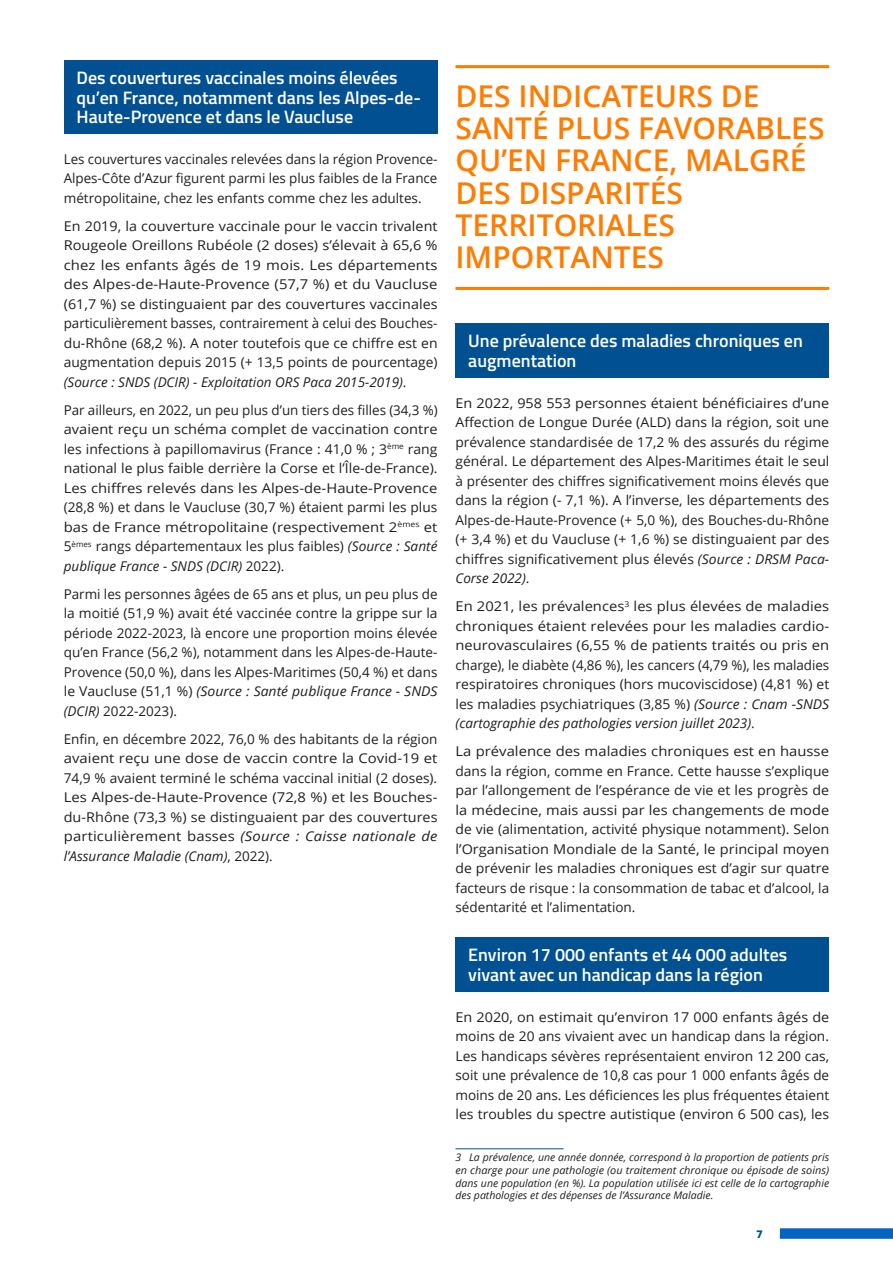
<style>
.page{position:relative;width:893px;height:1263px;background:#fff}
.page>*{position:absolute;margin:0;border:0;box-sizing:border-box;transform-origin:0 0}
.Heading_1{font:600 30px/32.4px "Open Sans";color:#ff7c00}
.Heading_2{font:600 18px/19.5px "Titillium Web";color:#fff}
.t1{font:13.5px/19.5px "Open Sans";color:#231f20;text-align:justify}
.t2{font:13.5px/19.5px "Open Sans";color:#231f20;text-align:justify;scale:1.07 1}
.t3{font:13.5px/19.5px "Open Sans";color:#231f20;text-align:justify;scale:1.06 1}
.t4{font:13.5px/19.5px "Open Sans";color:#231f20;text-align:justify;scale:1.1 1}
.t5{font:13.5px/19.5px "Open Sans";color:#231f20;text-align:justify;scale:1.09 1}
.Footnote_text{font:italic 10.5px/12.6px "Open Sans";color:#231f20;text-align:justify}
.t6{font:800 10.5px "Open Sans";color:#005092}
.s1{font-style:italic}
</style>
<div class="page">
<div style="left:780px;top:1228px;width:113px;height:11px;background:#0563c1"></div>
<div style="left:64px;top:60px;width:373px;height:74px;background:#005092"></div>
<hr style="left:455px;top:287px;width:374px;height:3px;background:#ff7c00">
<hr style="left:455px;top:65px;width:374px;height:3px;background:#ff7c00">
<div style="left:455px;top:324px;width:374px;height:54px;background:#005092"></div>
<div style="left:455px;top:937px;width:374px;height:55px;background:#005092"></div>
<hr style="left:455px;top:1148px;width:108px;height:1px;background:#005092">
<p class="Heading_2" style="left:77px;top:67px;width:346px">Des couvertures vaccinales moins élevées qu’en France, notamment dans les Alpes-de-<br>Haute-Provence et dans le Vaucluse</p>
<p class="t1" style="left:64px;top:149px;width:375px">Les couvertures vaccinales relevées dans la région Provence-Alpes-Côte d’Azur figurent parmi les plus faibles de la France métropolitaine, chez les enfants comme chez les adultes.</p>
<p class="t3" style="left:64px;top:216px;width:354px">En 2019, la couverture vaccinale pour le vaccin trivalent Rougeole Oreillons Rubéole (2 doses) s’élevait à 65,6 % chez les enfants âgés de 19 mois. Les départements des Alpes-de-Haute-Provence (57,7 %) et du Vaucluse (61,7 %) se distinguaient par des couvertures vaccinales particulièrement basses, contrairement à celui des Bouches&shy;du-Rhône (68,2 %). A noter toutefois que ce chiffre est en augmentation depuis 2015 (+ 13,5 points de pourcentage) <span class="s1">(Source : SNDS (DCIR) - Exploitation ORS Paca 2015-2019)</span>.</p>
<p class="t1" style="left:64px;top:400px;width:375px">Par ailleurs, en 2022, un peu plus d’un tiers des filles (34,3 %) avaient reçu un schéma complet de vaccination contre les infections à papillomavirus (France : 41,0 % ; 3<sup>ème</sup> rang national le plus faible derrière la Corse et l’Île-de-France).<br>Les chiffres relevés dans les Alpes-de-Haute-Provence (28,8 %) et dans le Vaucluse (30,7 %) étaient parmi les plus bas de France métropolitaine (respectivement 2<sup>èmes</sup> et 5<sup>èmes</sup> rangs départementaux les plus faibles) <span class="s1">(Source : Santé publique France - SNDS (DCIR)</span> 2022).</p>
<p class="t1" style="left:64px;top:584px;width:375px">Parmi les personnes âgées de 65 ans et plus, un peu plus de la moitié (51,9 %) avait été vaccinée contre la grippe sur la période 2022-2023, là encore une proportion moins élevée qu’en France (56,2 %), notamment dans les Alpes-de-Haute-Provence (50,0 %), dans les Alpes-Maritimes (50,4 %) et dans le Vaucluse (51,1 %) <span class="s1">(Source : Santé publique France - SNDS (DCIR)</span> 2022-2023).</p>
<p class="t1" style="left:64px;top:729px;width:375px">Enfin, en décembre 2022, 76,0 % des habitants de la région avaient reçu une dose de vaccin contre la Covid-19 et 74,9 % avaient terminé le schéma vaccinal initial (2 doses).<br>Les Alpes-de-Haute-Provence (72,8 %) et les Bouches&shy;du-Rhône (73,3 %) se distinguaient par des couvertures particulièrement basses <span class="s1">(Source : Caisse nationale de l’Assurance Maladie (Cnam)</span>, 2022).</p>
<p class="Heading_1" style="left:455px;top:79px;width:370px">DES INDICATEURS DE<br>SANTÉ PLUS FAVORABLES<br>QU’EN FRANCE, MALGRÉ<br>DES DISPARITÉS<br>TERRITORIALES<br>IMPORTANTES</p>
<p class="Heading_2" style="left:468px;top:330px;width:336px">Une prévalence des maladies chroniques en augmentation</p>
<p class="t2" style="left:455px;top:393px;width:351px">En 2022, 958 553 personnes étaient bénéficiaires d’une Affection de Longue Durée (ALD) dans la région, soit une prévalence standardisée de 17,2 % des assurés du régime général. Le département des Alpes-Maritimes était le seul à présenter des chiffres significativement moins élevés que dans la région (- 7,1 %). A l’inverse, les départements des Alpes-de-Haute-Provence (+ 5,0 %), des Bouches-du-Rhône (+ 3,4 %) et du Vaucluse (+ 1,6 %) se distinguaient par des chiffres significativement plus élevés <span class="s1">(Source : DRSM Paca-Corse 2022)</span>.</p>
<p class="t5" style="left:455px;top:596px;width:344px">En 2021, les prévalences<sup>3</sup> les plus élevées de maladies chroniques étaient relevées pour les maladies cardio&shy;neurovasculaires (6,55 % de patients traités ou pris en charge), le diabète (4,86 %), les cancers (4,79 %), les maladies respiratoires chroniques (hors mucoviscidose) (4,81 %) et les maladies psychiatriques (3,85 %) <span class="s1">(Source : Cnam -SNDS (cartographie des pathologies version juillet 2023)</span>.</p>
<p class="t4" style="left:455px;top:741px;width:341px">La prévalence des maladies chroniques est en hausse dans la région, comme en France. Cette hausse s’explique par l’allongement de l’espérance de vie et les progrès de la médecine, mais aussi par les changements de mode de vie (alimentation, activité physique notamment). Selon l’Organisation Mondiale de la Santé, le principal moyen de prévenir les maladies chroniques est d’agir sur quatre facteurs de risque : la consommation de tabac et d’alcool, la sédentarité et l’alimentation.</p>
<p class="Heading_2" style="left:468px;top:944px;width:321px">Environ 17 000 enfants et 44 000 adultes vivant avec un handicap dans la région</p>
<p class="t2" style="left:455px;top:1006px;width:351px">En 2020, on estimait qu’environ 17 000 enfants âgés de moins de 20 ans vivaient avec un handicap dans la région.<br>Les handicaps sévères représentaient environ 12 200 cas, soit une prévalence de 10,8 cas pour 1 000 enfants âgés de moins de 20 ans. Les déficiences les plus fréquentes étaient les troubles du spectre autistique (environ 6 500 cas), les</p>
<p class="Footnote_text" style="left:455px;top:1151px;width:375px">3 La prévalence, une année donnée, correspond à la proportion de patients pris en charge pour une pathologie (ou traitement chronique ou épisode de soins) dans une population (en %). La population utilisée ici est celle de la cartographie des pathologies et des dépenses de l’Assurance Maladie.</p>
<p class="t6" style="left:756px;top:1226px;width:8px">7</p>
</div>
